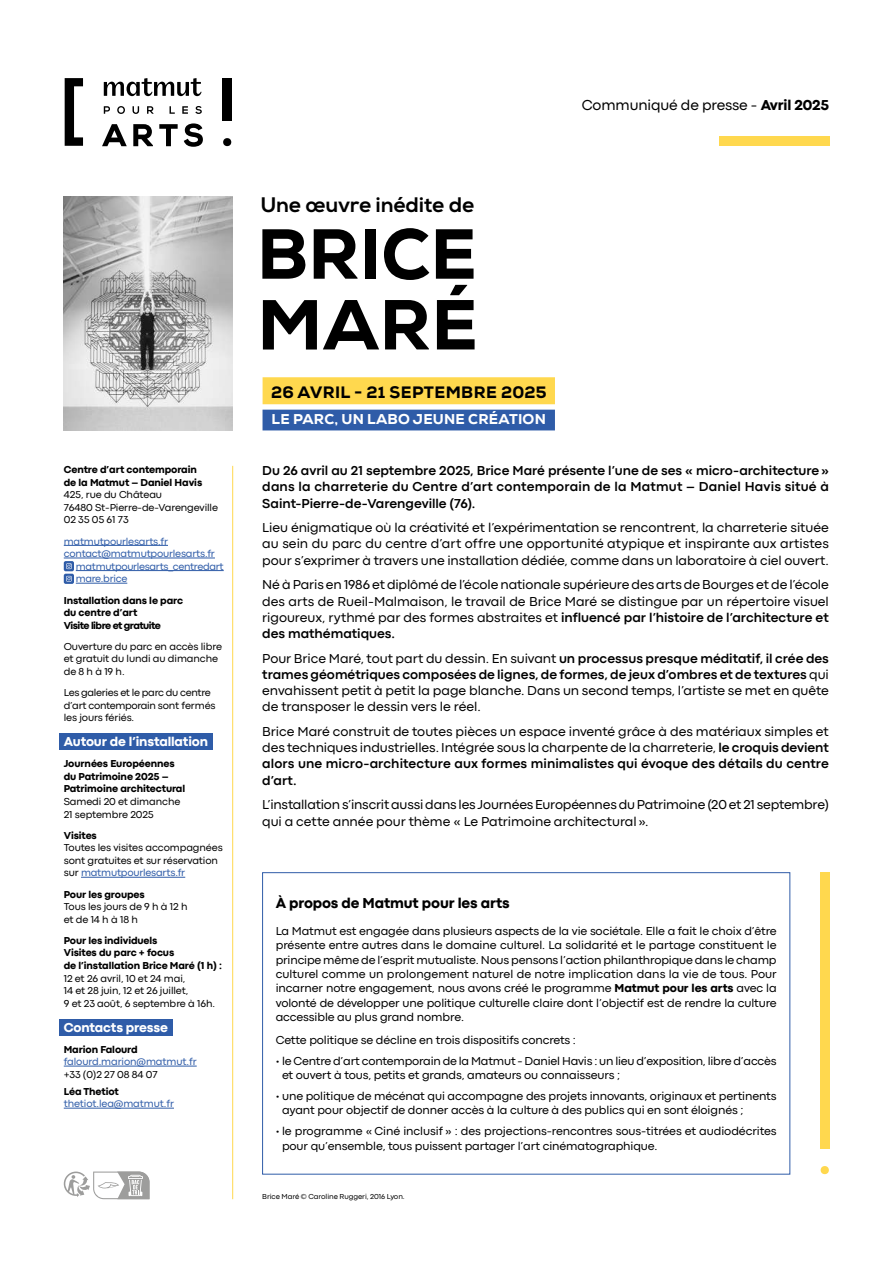
<style>
.page{position:relative;width:893px;height:1263px;background:#fff}
.page>*{position:absolute;margin:0;border:0;box-sizing:border-box;transform-origin:0 0}
.t1{font:800 70.65px/70.8px "Nexa";color:#000}
.t2{font:800 21px "Nexa";letter-spacing:-.01em;color:#000}
.t3{font:800 16.5px "Nexa";letter-spacing:.025em;color:#000}
.t4{font:15px "Codec Pro";letter-spacing:-.01em;color:#000}
.t5{font:800 15px "Codec Pro";letter-spacing:-.01em;color:#000}
.t6{font:800 14.25px "Nexa";letter-spacing:.015em;color:#fff}
.t7{font:13.5px/16.2px "Codec Pro";letter-spacing:-.01em;color:#000;text-align:justify}
.t8{font:700 13.5px/16.2px "Codec Pro";letter-spacing:.005em;color:#000;text-align:justify}
.t9{font:800 13.5px "Codec Pro";letter-spacing:-.01em;color:#fff}
.t10{font:12px/14.4px "Codec Pro";letter-spacing:-.01em;color:#000}
.t11{font:10.5px/12.6px "Codec Pro";letter-spacing:-.01em;color:#000}
.t12{font:800 10.5px/12.6px "Codec Pro";letter-spacing:-.01em;color:#000}
.t13{font:10.5px "Codec Pro";letter-spacing:-.02em;color:#2f5ca8}
.t14{font:10.5px/12.6px "Codec Pro";letter-spacing:-.03em;color:#000}
.t15{font:7.5px "Codec Pro";letter-spacing:-.01em;color:#000}
.s1{color:#2f5ca8}
.s2{font-weight:800}
.s3{font-weight:700}
</style>
<div class="page">
<svg style="left:65px;top:78px;width:18px;height:68px"></svg>
<div style="left:222px;top:78px;width:10px;height:43px;background:#000"></div>
<svg style="left:223px;top:138px;width:8px;height:9px"></svg>
<svg style="left:184px;top:123px;width:19px;height:24px"></svg>
<svg style="left:104px;top:106px;width:6px;height:8px"></svg>
<svg style="left:117px;top:106px;width:8px;height:8px"></svg>
<svg style="left:133px;top:106px;width:6px;height:8px"></svg>
<svg style="left:147px;top:106px;width:7px;height:8px"></svg>
<svg style="left:195px;top:106px;width:7px;height:8px"></svg>
<svg style="left:159px;top:124px;width:19px;height:22px"></svg>
<svg style="left:170px;top:106px;width:5px;height:8px"></svg>
<svg style="left:182px;top:106px;width:6px;height:8px"></svg>
<svg style="left:102px;top:124px;width:25px;height:22px"></svg>
<svg style="left:133px;top:124px;width:20px;height:22px"></svg>
<svg style="left:104px;top:78px;width:98px;height:18px"></svg>
<div style="left:719px;top:136px;width:110px;height:10px;background:#ffd84e"></div>
<div style="left:820px;top:872px;width:9px;height:276px;background:#ffd84e"></div>
<svg style="left:821px;top:1166px;width:8px;height:9px"></svg>
<div style="left:59px;top:733px;width:153px;height:17px;background:#2f5ca8"></div>
<div style="left:59px;top:1019px;width:114px;height:16px;background:#2f5ca8"></div>
<div style="left:262px;top:872px;width:528px;height:302px;border:1px solid #2f5ca8"></div>
<hr style="left:232px;top:466px;width:1px;height:733px;background:#ffd84e">
<hr style="left:64px;top:545px;width:104px;height:1px;background:#2f5ca8">
<hr style="left:64px;top:558px;width:151px;height:1px;background:#2f5ca8">
<hr style="left:76px;top:570px;width:148px;height:1px;background:#2f5ca8">
<hr style="left:76px;top:583px;width:51px;height:1px;background:#2f5ca8">
<hr style="left:81px;top:877px;width:104px;height:1px;background:#2f5ca8">
<hr style="left:64px;top:1066px;width:133px;height:1px;background:#2f5ca8">
<hr style="left:64px;top:1108px;width:110px;height:1px;background:#2f5ca8">
<div style="left:64px;top:561px;width:10px;height:10px;background:#2f5ca8;border-radius:2px"></div>
<svg style="left:66px;top:563px;width:6px;height:6px"></svg>
<div style="left:64px;top:574px;width:10px;height:10px;background:#2f5ca8;border-radius:2px"></div>
<svg style="left:66px;top:576px;width:6px;height:6px"></svg>
<div style="left:263px;top:377px;width:292px;height:27px;background:#ffd84e"></div>
<svg style="left:63px;top:1171px;width:87px;height:29px"></svg>
<img style="left:64px;top:197px;width:169px;height:234px">
<div style="left:263px;top:410px;width:292px;height:20px;background:#2f5ca8"></div>
<p class="t12" style="left:64px;top:463px;width:140px">Centre d’art contemporain de la Matmut – Daniel Havis</p>
<p class="t11" style="left:64px;top:488px;width:156px">425, rue du Château<br>76480 St-Pierre-de-Varengeville<br>02 35 05 61 73</p>
<p class="t13" style="left:64px;top:535px;width:106px">matmutpourlesarts.fr</p>
<p class="t13" style="left:64px;top:547px;width:153px">contact@matmutpourlesarts.fr</p>
<p class="t13" style="left:76px;top:560px;width:149px">matmutpourlesarts_centredart</p>
<p class="t13" style="left:76px;top:573px;width:53px">mare.brice</p>
<p class="t12" style="left:64px;top:594px;width:121px">Installation dans le parc du centre d’art<br>Visite libre et gratuite</p>
<p class="t11" style="left:64px;top:640px;width:160px">Ouverture du parc en accès libre et gratuit du lundi au dimanche de 8 h à 19 h.</p>
<p class="t14" style="left:64px;top:686px;width:153px">Les galeries et le parc du centre d’art contemporain sont fermés les jours fériés.</p>
<p class="t9" style="left:64px;top:733px;width:146px">Autour de l’installation</p>
<p class="t12" style="left:64px;top:757px;width:123px">Journées Européennes du Patrimoine 2025 –<br>Patrimoine architectural</p>
<p class="t11" style="left:64px;top:795px;width:118px">Samedi 20 et dimanche<br>21 septembre 2025</p>
<p class="t12" style="left:64px;top:829px;width:35px">Visites</p>
<p class="t11" style="left:64px;top:841px;width:160px">Toutes les visites accompagnées sont gratuites et sur réservation sur <span class="s1">matmutpourlesarts.fr</span></p>
<p class="t12" style="left:64px;top:888px;width:83px">Pour les groupes</p>
<p class="t11" style="left:64px;top:900px;width:125px">Tous les jours de 9 h à 12 h et de 14 h à 18 h</p>
<p class="t12" style="left:64px;top:934px;width:160px">Pour les individuels<br>Visites du parc + focus<br>de l’installation Brice Maré (1 h) :</p>
<p class="t11" style="left:64px;top:972px;width:153px">12 et 26 avril, 10 et 24 mai,<br>14 et 28 juin, 12 et 26 juillet,<br>9 et 23 août, 6 septembre à 16h.</p>
<p class="t9" style="left:64px;top:1019px;width:106px">Contacts presse</p>
<p class="t12" style="left:64px;top:1043px;width:75px">Marion Falourd</p>
<p class="t13" style="left:64px;top:1055px;width:134px">falourd.marion@matmut.fr</p>
<p class="t11" style="left:64px;top:1068px;width:95px">+33 (0)2 27 08 84 07</p>
<p class="t12" style="left:64px;top:1085px;width:57px">Léa Thetiot</p>
<p class="t13" style="left:64px;top:1097px;width:112px">thetiot.lea@matmut.fr</p>
<h2 class="t2" style="left:261px;top:191px;width:215px">Une œuvre inédite de</h2>
<h1 class="t1" style="left:257px;top:219px;width:222px">BRICE<br>MARÉ</h1>
<p class="t3" style="left:271px;top:381px;width:277px">26 AVRIL - 21 SEPTEMBRE 2025</p>
<p class="t6" style="left:272px;top:410px;width:276px">LE PARC, UN LABO JEUNE CRÉATION</p>
<p class="t4" style="left:582px;top:96px;width:249px">Communiqué de presse - <span class="s2">Avril 2025</span></p>
<p class="t8" style="left:262px;top:462px;width:568px">Du 26 avril au 21 septembre 2025, Brice Maré présente l’une de ses « micro-architecture » dans la charreterie du Centre d’art contemporain de la Matmut – Daniel Havis situé à Saint-Pierre-de-Varengeville (76).</p>
<p class="t7" style="left:262px;top:519px;width:568px">Lieu énigmatique où la créativité et l’expérimentation se rencontrent, la charreterie située au sein du parc du centre d’art offre une opportunité atypique et inspirante aux artistes pour s’exprimer à travers une installation dédiée, comme dans un laboratoire à ciel ouvert.</p>
<p class="t7" style="left:262px;top:577px;width:568px">Né à Paris en 1986 et diplômé de l’école nationale supérieure des arts de Bourges et de l’école des arts de Rueil-Malmaison, le travail de Brice Maré se distingue par un répertoire visuel rigoureux, rythmé par des formes abstraites et <span class="s3">influencé par l’histoire de l’architecture et des mathématiques.</span></p>
<p class="t7" style="left:262px;top:650px;width:568px">Pour Brice Maré, tout part du dessin. En suivant <span class="s3">un processus presque méditatif, il crée des trames géométriques composées de lignes, de formes, de jeux d’ombres et de textures</span> qui envahissent petit à petit la page blanche. Dans un second temps, l’artiste se met en quête de transposer le dessin vers le réel.</p>
<p class="t7" style="left:262px;top:723px;width:568px">Brice Maré construit de toutes pièces un espace inventé grâce à des matériaux simples et des techniques industrielles. Intégrée sous la charpente de la charreterie, <span class="s3">le croquis devient alors une micro-architecture aux formes minimalistes qui évoque des détails du centre d’art.</span></p>
<p class="t7" style="left:262px;top:796px;width:568px">L’installation s’inscrit aussi dans les Journées Européennes du Patrimoine (20 et 21 septembre) qui a cette année pour thème « Le Patrimoine architectural ».</p>
<p class="t5" style="left:276px;top:893px;width:235px">À propos de Matmut pour les arts</p>
<p class="t10" style="left:276px;top:923px;width:503px;text-align:justify">La Matmut est engagée dans plusieurs aspects de la vie sociétale. Elle a fait le choix d’être présente entre autres dans le domaine culturel. La solidarité et le partage constituent le principe même de l’esprit mutualiste. Nous pensons l’action philanthropique dans le champ culturel comme un prolongement naturel de notre implication dans la vie de tous. Pour incarner notre engagement, nous avons créé le programme <span class="s2">Matmut pour les arts</span> avec la volonté de développer une politique culturelle claire dont l’objectif est de rendre la culture accessible au plus grand nombre.</p>
<p class="t10" style="left:276px;top:1033px;width:302px">Cette politique se décline en trois dispositifs concrets :</p>
<p class="t10" style="left:282px;top:1053px;width:496px;text-indent:-6px">• le Centre d’art contemporain de la Matmut - Daniel Havis : un lieu d’exposition, libre d’accès et ouvert à tous, petits et grands, amateurs ou connaisseurs ;</p>
<p class="t10" style="left:282px;top:1089px;width:496px;text-indent:-6px">• une politique de mécénat qui accompagne des projets innovants, originaux et pertinents ayant pour objectif de donner accès à la culture à des publics qui en sont éloignés ;</p>
<p class="t10" style="left:282px;top:1124px;width:496px;text-indent:-6px">• le programme « Ciné inclusif » : des projections-rencontres sous-titrées et audiodécrites pour qu’ensemble, tous puissent partager l’art cinématographique.</p>
<p class="t15" style="left:262px;top:1192px;width:144px">Brice Maré © Caroline Ruggeri, 2016 Lyon.</p>
</div>
